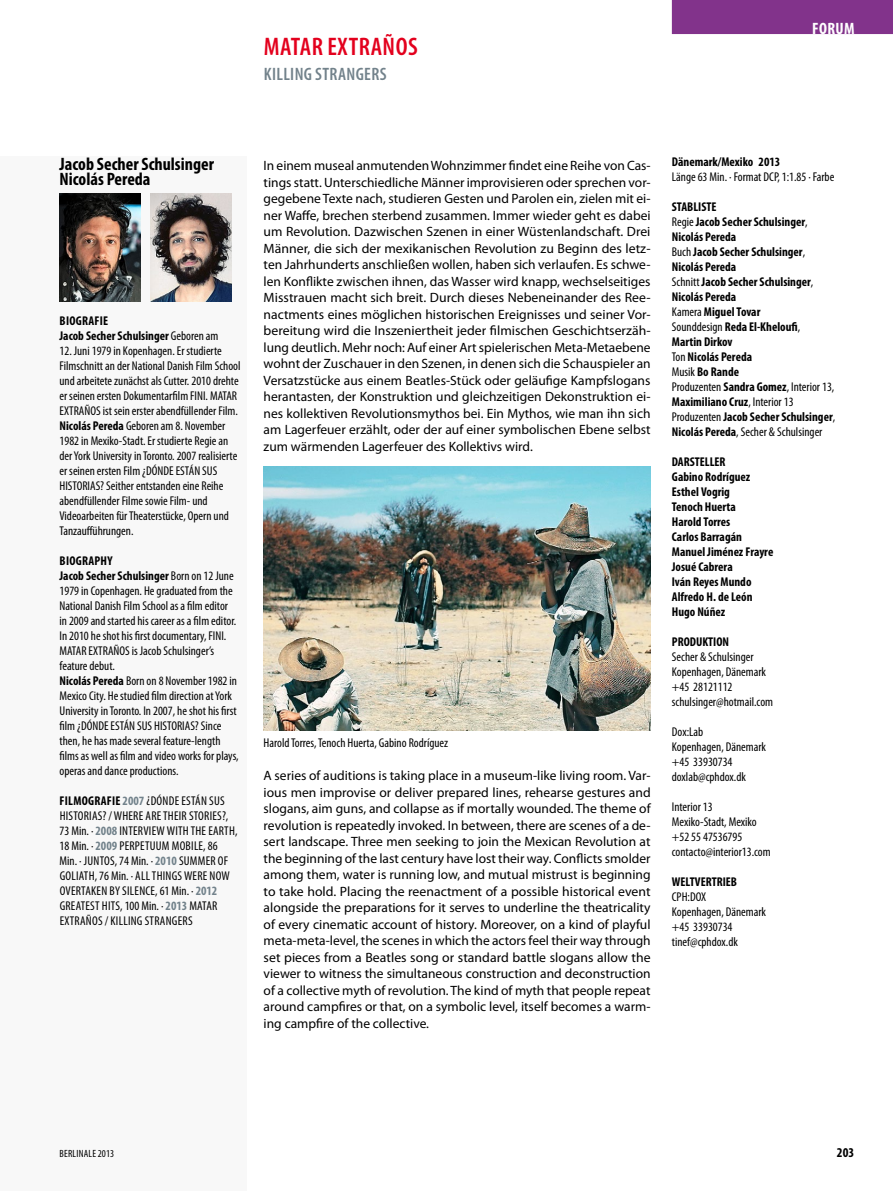
<style>
.page{position:relative;width:893px;height:1191px;background:#fff}
.page>*{position:absolute;margin:0;border:0;box-sizing:border-box;transform-origin:0 0}
.t1{font:600 condensed 25.5px "Myriad Pro";letter-spacing:.02em;color:#e3001d}
.t2{font:700 condensed 18px/15px "Myriad Pro";color:#000}
.t3{font:600 condensed 18px "Myriad Pro";letter-spacing:.02em;color:#72828b}
.t4{font:700 condensed 16.5px "Myriad Pro";color:#fff}
.t5{font:13.5px/16.5px "Myriad Pro";color:#000;text-align:justify}
.t6{font:700 condensed 13.5px "Myriad Pro";color:#000}
.t7{font:condensed 12.75px/15px "Myriad Pro";color:#000}
.t8{font:700 condensed 12.75px/15px "Myriad Pro";color:#000}
.t9{font:condensed 10.5px "Myriad Pro";letter-spacing:.02em;color:#000}
.s1{font-weight:400}
.s2{font-weight:700}
.s3{font-weight:700;color:#72828b}
</style>
<div class="page">
<div style="left:0;top:156px;width:247px;height:1035px;background:#f8f8f8"></div>
<div style="left:672px;top:0;width:221px;height:34px;background:#82338b"></div>
<img style="left:264px;top:467px;width:387px;height:263px">
<img style="left:60px;top:193px;width:80px;height:109px">
<img style="left:151px;top:193px;width:81px;height:109px">
<h1 class="t1" style="left:264px;top:31px;width:155px">MATAR EXTRAÑOS</h1>
<h2 class="t3" style="left:264px;top:63px;width:124px">KILLING STRANGERS</h2>
<p class="t4" style="left:812px;top:18px;width:43px">Forum</p>
<h2 class="t2" style="left:60px;top:156px;width:156px">Jacob Secher Schulsinger<br>Nicolás Pereda</h2>
<p class="t8" style="left:60px;top:313px;width:160px">BIOGRAFIE<br>Jacob Secher Schulsinger <span class="s1">Geboren am</span></p>
<p class="t7" style="left:60px;top:343px;width:183px">12. Juni 1979 in Kopenhagen. Er studierte Filmschnitt an der National Danish Film School und arbeitete zunächst als Cutter. 2010 drehte er seinen ersten Dokumentarfilm FINI. MATAR EXTRAÑOS ist sein erster abendfüllender Film.<br><span class="s2">Nicolás Pereda</span> Geboren am 8. November 1982 in Mexiko-Stadt. Er studierte Regie an der York University in Toronto. 2007 realisierte er seinen ersten Film ¿DÓNDE ESTÁN SUS HISTORIAS? Seither entstanden eine Reihe abendfüllender Filme sowie Film- und Videoarbeiten für Theaterstücke, Opern und Tanzaufführungen.</p>
<p class="t7" style="left:60px;top:553px;width:181px"><span class="s2">BIOGRAPHY<br>Jacob Secher Schulsinger</span> Born on 12 June 1979 in Copenhagen. He graduated from the National Danish Film School as a film editor in 2009 and started his career as a film editor.<br>In 2010 he shot his first documentary, FINI.<br>MATAR EXTRAÑOS is Jacob Schulsinger’s feature debut.<br><span class="s2">Nicolás Pereda</span> Born on 8 November 1982 in Mexico City. He studied film direction at York University in Toronto. In 2007, he shot his first film ¿DÓNDE ESTÁN SUS HISTORIAS? Since then, he has made several feature-length films as well as film and video works for plays, operas and dance productions.</p>
<p class="t8" style="left:60px;top:793px;width:41px">FILMOGRAFIE</p>
<p class="t7" style="left:123px;top:793px;width:65px"><span class="s3">2007</span> ¿Dónde están</p>
<p class="t7" style="left:209px;top:793px;width:16px">sus</p>
<p class="t7" style="left:60px;top:808px;width:6px">historias</p>
<p class="t7" style="left:103px;top:808px;width:26px">? / Where</p>
<p class="t7" style="left:146px;top:808px;width:28px">Are Their</p>
<p class="t7" style="left:189px;top:808px;width:11px">Stories</p>
<p class="t7" style="left:222px;top:808px;width:8px">?,</p>
<p class="t7" style="left:60px;top:823px;width:69px">73 Min. · <span class="s3">2008</span> Interview</p>
<p class="t7" style="left:167px;top:823px;width:7px">with</p>
<p class="t7" style="left:191px;top:823px;width:29px">the Earth</p>
<p class="t7" style="left:235px;top:823px;width:4px">,</p>
<p class="t7" style="left:60px;top:838px;width:71px">18 Min. · <span class="s3">2009</span> Perpet</p>
<p class="t7" style="left:150px;top:838px;width:36px">uum Mobile</p>
<p class="t7" style="left:203px;top:838px;width:16px">, 86</p>
<p class="t7" style="left:60px;top:853px;width:40px">Min. · Juntos</p>
<p class="t7" style="left:115px;top:853px;width:83px">, 74 Min. · <span class="s3">2010</span> Summer</p>
<p class="t7" style="left:218px;top:853px;width:6px">of</p>
<p class="t7" style="left:60px;top:868px;width:12px">Goliath</p>
<p class="t7" style="left:95px;top:868px;width:68px">, 76 Min. · All Things</p>
<p class="t7" style="left:184px;top:868px;width:40px">Were Now</p>
<p class="t7" style="left:60px;top:883px;width:12px">Overtaken</p>
<p class="t7" style="left:110px;top:883px;width:24px">by Silence</p>
<p class="t7" style="left:155px;top:883px;width:64px">, 61 Min. · <span class="s3">2012</span></p>
<p class="t7" style="left:60px;top:898px;width:12px">Greatest</p>
<p class="t7" style="left:102px;top:898px;width:102px">Hits, 100 Min. · <span class="s3">2013</span> Matar</p>
<p class="t7" style="left:60px;top:913px;width:17px">extraños</p>
<p class="t7" style="left:105px;top:913px;width:17px">/ Killing</p>
<p class="t7" style="left:145px;top:913px;width:12px">Strangers</p>
<p class="t5" style="left:264px;top:157px;width:389px">In einem museal anmutenden Wohnzimmer findet eine Reihe von Cas&shy;tings statt. Unterschiedliche Männer improvisieren oder sprechen vor&shy;gegebene Texte nach, studieren Gesten und Parolen ein, zielen mit ei&shy;ner Waffe, brechen sterbend zusammen. Immer wieder geht es dabei um Revolution. Dazwischen Szenen in einer Wüstenlandschaft. Drei Männer, die sich der mexikanischen Revolution zu Beginn des letz&shy;ten Jahrhunderts anschließen wollen, haben sich verlaufen. Es schwe&shy;len Konflikte zwischen ihnen, das Wasser wird knapp, wechselseitiges Misstrauen macht sich breit. Durch dieses Nebeneinander des Ree&shy;nactments eines möglichen historischen Ereignisses und seiner Vor&shy;bereitung wird die Inszeniertheit jeder filmischen Geschichtserzäh&shy;lung deutlich. Mehr noch: Auf einer Art spielerischen Meta-Metaebene wohnt der Zuschauer in den Szenen, in denen sich die Schauspieler an Versatzstücke aus einem Beatles-Stück oder geläufige Kampfslogans herantasten, der Konstruktion und gleichzeitigen Dekonstruktion ei&shy;nes kollektiven Revolutionsmythos bei. Ein Mythos, wie man ihn sich am Lagerfeuer erzählt, oder der auf einer symbolischen Ebene selbst zum wärmenden Lagerfeuer des Kollektivs wird.</p>
<p class="t7" style="left:264px;top:734px;width:186px">Harold Torres, Tenoch Huerta, Gabino Rodríguez</p>
<p class="t5" style="left:264px;top:767px;width:389px">A series of auditions is taking place in a museum-like living room. Var&shy;ious men improvise or deliver prepared lines, rehearse gestures and slogans, aim guns, and collapse as if mortally wounded. The theme of revolution is repeatedly invoked. In between, there are scenes of a de&shy;sert landscape. Three men seeking to join the Mexican Revolution at the beginning of the last century have lost their way. Conflicts smolder among them, water is running low, and mutual mistrust is beginning to take hold. Placing the reenactment of a possible historical event alongside the preparations for it serves to underline the theatricality of every cinematic account of history. Moreover, on a kind of playful meta-meta-level, the scenes in which the actors feel their way through set pieces from a Beatles song or standard battle slogans allow the viewer to witness the simultaneous construction and deconstruction of a collective myth of revolution. The kind of myth that people repeat around campfires or that, on a symbolic level, itself becomes a warm&shy;ing campfire of the collective.</p>
<p class="t8" style="left:672px;top:154px;width:110px">Dänemark/Mexiko 2013</p>
<p class="t7" style="left:672px;top:169px;width:164px">Länge 63 Min. · Format DCP, 1:1.85 · Farbe</p>
<p class="t8" style="left:672px;top:199px;width:165px">STABLISTE<br><span class="s1">Regie</span> Jacob Secher Schulsinger<span class="s1">,<br></span>Nicolás Pereda<br><span class="s1">Buch</span> Jacob Secher Schulsinger<span class="s1">,<br></span>Nicolás Pereda<br><span class="s1">Schnitt</span> Jacob Secher Schulsinger<span class="s1">,<br></span>Nicolás Pereda<br><span class="s1">Kamera</span> Miguel Tovar<br><span class="s1">Sounddesign</span> Reda El-Kheloufi<span class="s1">,<br></span>Martin Dirkov<br><span class="s1">Ton</span> Nicolás Pereda<br><span class="s1">Musik</span> Bo Rande<br><span class="s1">Produzenten</span> Sandra Gomez<span class="s1">, Interior 13,<br></span>Maximiliano Cruz<span class="s1">, Interior 13<br>Produzenten</span> Jacob Secher Schulsinger<span class="s1">,<br></span>Nicolás Pereda<span class="s1">, Secher &amp; Schulsinger</span></p>
<p class="t8" style="left:672px;top:454px;width:103px">DARSTELLER<br>Gabino Rodríguez<br>Esthel Vogrig<br>Tenoch Huerta<br>Harold Torres<br>Carlos Barragán<br>Manuel Jiménez Frayre<br>Josué Cabrera<br>Iván Reyes Mundo<br>Alfredo H. de León<br>Hugo Núñez</p>
<p class="t8" style="left:672px;top:634px;width:43px">PRODUKTION</p>
<p class="t7" style="left:672px;top:649px;width:103px">Secher &amp; Schulsinger<br>Kopenhagen, Dänemark +45 28121112 schulsinger@hotmail.com</p>
<p class="t7" style="left:672px;top:724px;width:96px">Dox:Lab<br>Kopenhagen, Dänemark +45 33930734 doxlab@cphdox.dk</p>
<p class="t7" style="left:672px;top:799px;width:100px">Interior 13<br>Mexiko-Stadt, Mexiko +52 55 47536795 contacto@interior13.com</p>
<p class="t8" style="left:672px;top:874px;width:7px">WELTVERTRIE</p>
<p class="t8" style="left:731px;top:874px;width:8px">B</p>
<p class="t7" style="left:672px;top:889px;width:96px">CPH:DOX<br>Kopenhagen, Dänemark +45 33930734 tinef@cphdox.dk</p>
<p class="t9" style="left:60px;top:1146px;width:56px">BERLINALE 2013</p>
<p class="t6" style="left:837px;top:1143px;width:19px">203</p>
</div>
